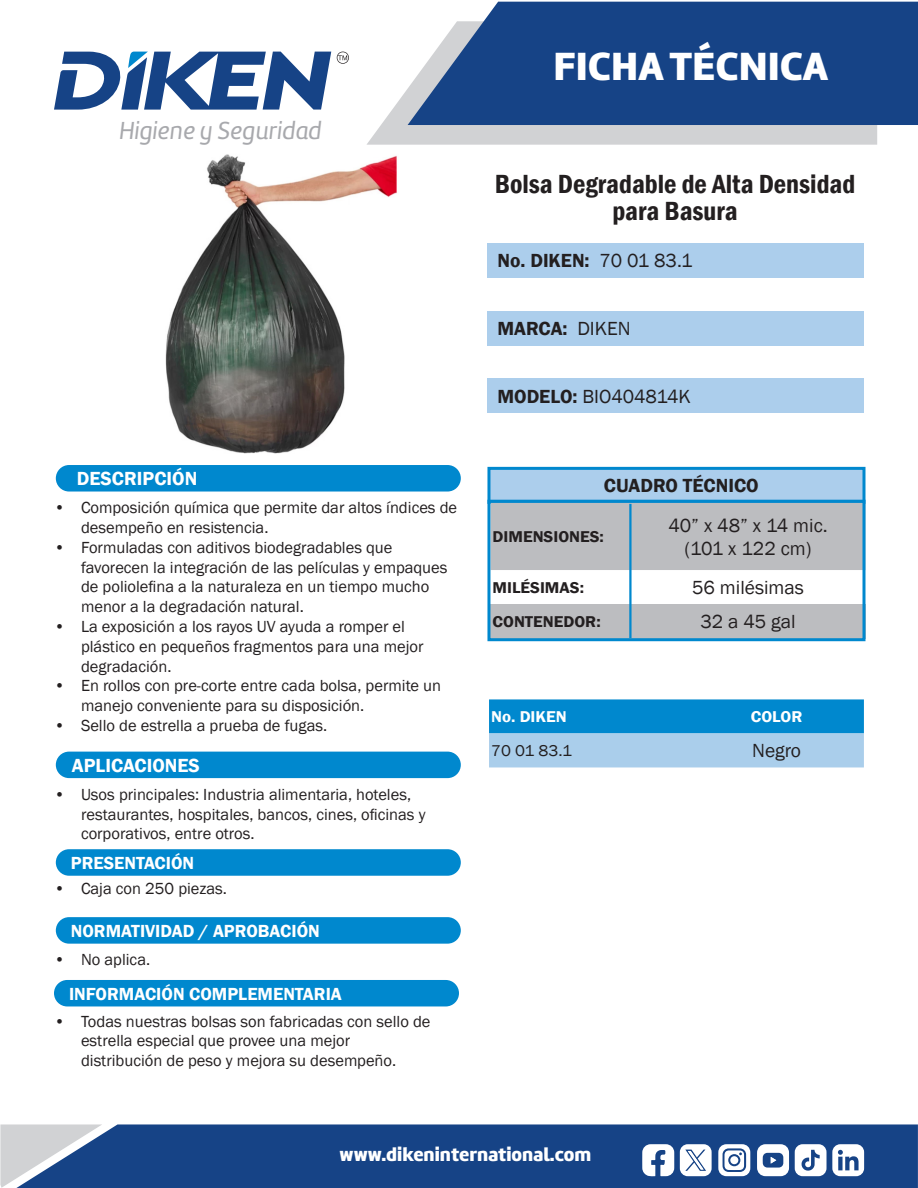
<style>
.page{position:relative;width:918px;height:1188px;background:#fff}
.page>*{position:absolute;margin:0;border:0;box-sizing:border-box;transform-origin:0 0}
.t1{font:40.8px "Amelia Basic Black";color:#fff}
.TÍTULO{font:600 condensed 27px/27px "Franklin Gothic";color:#231f20;text-align:center}
.t2{font:25.5px "Amelia Basic Italic";color:#a8a9ad}
.t3{font:19.5px/23.4px "Franklin Gothic";color:#231f20;text-align:center}
.t4{font:600 19.5px "Franklin Gothic";color:#231f20}
.t5{font:19.5px "Amelia Basic Black";color:#fff}
.t6{font:600 19.5px "Franklin Gothic";color:#fff}
.t7{font:600 18px "Franklin Gothic";color:#fff}
.t8{font:16.5px/19.8px "Franklin Gothic";color:#231f20}
.t9{font:600 16.05px "Franklin Gothic";color:#231f20;scale:1.05 1}
.t10{font:600 16.05px "Franklin Gothic";color:#fff;scale:1.05 1}
.t11{font:16.05px "Franklin Gothic";color:#231f20;scale:1.05 1}
.s1{font-weight:400}
.s2{font-weight:600}
</style>
<div class="page">
<svg style="left:367px;top:88px;width:510px;height:57px;background:#d5d6d8"></svg>
<svg style="left:408px;top:2px;width:510px;height:123px;background:#2b5490"></svg>
<div style="left:102px;top:1124px;width:816px;height:64px;background:#164386"></div>
<svg style="left:0;top:1124px;width:102px;height:64px;background:#95a6be"></svg>
<svg style="left:54px;top:51px;width:277px;height:59px"></svg>
<svg style="left:337px;top:52px;width:12px;height:12px"></svg>
<svg style="left:680px;top:1144px;width:32px;height:32px"></svg>
<svg style="left:642px;top:1144px;width:32px;height:32px"></svg>
<svg style="left:718px;top:1144px;width:32px;height:32px"></svg>
<div style="left:730px;top:1156px;width:8px;height:8px;background:#fff;border-radius:50%"></div>
<svg style="left:757px;top:1144px;width:32px;height:32px"></svg>
<svg style="left:795px;top:1144px;width:69px;height:32px"></svg>
<div style="left:489px;top:468px;width:375px;height:34px;background:#acceec"></div>
<div style="left:487px;top:467px;width:379px;height:37px;border:3px solid #0088ce"></div>
<div style="left:488px;top:243px;width:376px;height:34px;background:#acceec"></div>
<div style="left:488px;top:311px;width:376px;height:34px;background:#acceec"></div>
<div style="left:488px;top:379px;width:376px;height:34px;background:#acceec"></div>
<div style="left:491px;top:504px;width:371px;height:66px;background:#bcbdc0"></div>
<div style="left:491px;top:604px;width:140px;height:34px;background:#bcbdc0"></div>
<div style="left:631px;top:604px;width:234px;height:34px;background:#bcbdc0"></div>
<div style="left:487px;top:500px;width:379px;height:141px;border:3px solid #0088ce"></div>
<svg style="left:489px;top:699px;width:375px;height:68px;background:#56abdc"></svg>
<hr style="left:629px;top:504px;width:3px;height:134px;background:#0088ce">
<div style="left:56px;top:465px;width:405px;height:27px;background:#0088ce;border-radius:13px"></div>
<div style="left:56px;top:752px;width:405px;height:26px;background:#0088ce;border-radius:13px"></div>
<div style="left:56px;top:849px;width:405px;height:27px;background:#0088ce;border-radius:13px"></div>
<div style="left:56px;top:917px;width:405px;height:27px;background:#0088ce;border-radius:13px"></div>
<div style="left:54px;top:980px;width:405px;height:26px;background:#0088ce;border-radius:13px"></div>
<img style="left:165px;top:154px;width:232px;height:300px">
<h3 class="t2" style="left:119px;top:116px;width:204px">Higiene y Seguridad</h3>
<p class="t6" style="left:77px;top:467px;width:122px">DESCRIPCIÓN</p>
<p class="t8" style="left:81px;top:498px;width:378px;text-indent:-27px">• Composición química que permite dar altos índices de desempeño en resistencia.</p>
<p class="t8" style="left:81px;top:538px;width:368px;text-indent:-27px">• Formuladas con aditivos biodegradables que favorecen la integración de las películas y empaques de poliolefina a la naturaleza en un tiempo mucho menor a la degradación natural.</p>
<p class="t8" style="left:81px;top:617px;width:344px;text-indent:-27px">• La exposición a los rayos UV ayuda a romper el plástico en pequeños fragmentos para una mejor degradación.</p>
<p class="t8" style="left:81px;top:676px;width:362px;text-indent:-27px">• En rollos con pre-corte entre cada bolsa, permite un manejo conveniente para su disposición.</p>
<p class="t8" style="left:54px;top:716px;width:275px">• Sello de estrella a prueba de fugas.</p>
<p class="t6" style="left:72px;top:753px;width:129px">APLICACIONES</p>
<p class="t8" style="left:81px;top:785px;width:346px;text-indent:-27px">• Usos principales: Industria alimentaria, hoteles, restaurantes, hospitales, bancos, cines, oficinas y corporativos, entre otros.</p>
<p class="t7" style="left:71px;top:852px;width:125px">PRESENTACIÓN</p>
<p class="t8" style="left:54px;top:879px;width:175px">• Caja con 250 piezas.</p>
<p class="t7" style="left:71px;top:920px;width:251px">NORMATIVIDAD / APROBACIÓN</p>
<p class="t8" style="left:54px;top:950px;width:98px">• No aplica.</p>
<p class="t7" style="left:69px;top:982px;width:274px">INFORMACIÓN COMPLEMENTARIA</p>
<p class="t8" style="left:81px;top:1012px;width:351px;text-indent:-27px">• Todas nuestras bolsas son fabricadas con sello de estrella especial que provee una mejor distribución de peso y mejora su desempeño.</p>
<h1 class="t1" style="left:553px;top:41px;width:276px">FICHA TÉCNICA</h1>
<p class="TÍTULO" style="left:495px;top:170px;width:362px">Bolsa Degradable de Alta Densidad para Basura</p>
<p class="t4" style="left:497px;top:248px;width:197px">No. DIKEN: <span class="s1">70 01 83.1</span></p>
<p class="t4" style="left:497px;top:317px;width:135px">MARCA: <span class="s1">DIKEN</span></p>
<p class="t3" style="left:497px;top:385px;width:195px"><span class="s2">MODELO:</span> BIO404814K</p>
<p class="t4" style="left:604px;top:474px;width:156px">CUADRO TÉCNICO</p>
<p class="t9" style="left:493px;top:527px;width:108px">DIMENSIONES:</p>
<p class="t3" style="left:668px;top:514px;width:161px">40” x 48” x 14 mic. (101 x 122 cm)</p>
<p class="t9" style="left:493px;top:578px;width:89px">MILÉSIMAS:</p>
<p class="t3" style="left:692px;top:576px;width:113px">56 milésimas</p>
<p class="t9" style="left:493px;top:612px;width:105px">CONTENEDOR:</p>
<p class="t3" style="left:700px;top:610px;width:97px">32 a 45 gal</p>
<p class="t10" style="left:491px;top:707px;width:74px">No. DIKEN</p>
<p class="t10" style="left:751px;top:707px;width:51px">COLOR</p>
<p class="t11" style="left:491px;top:741px;width:79px">70 01 83.1</p>
<p class="t3" style="left:752px;top:740px;width:50px">Negro</p>
<p class="t5" style="left:340px;top:1143px;width:253px">www.dikeninternational.com</p>
</div>
